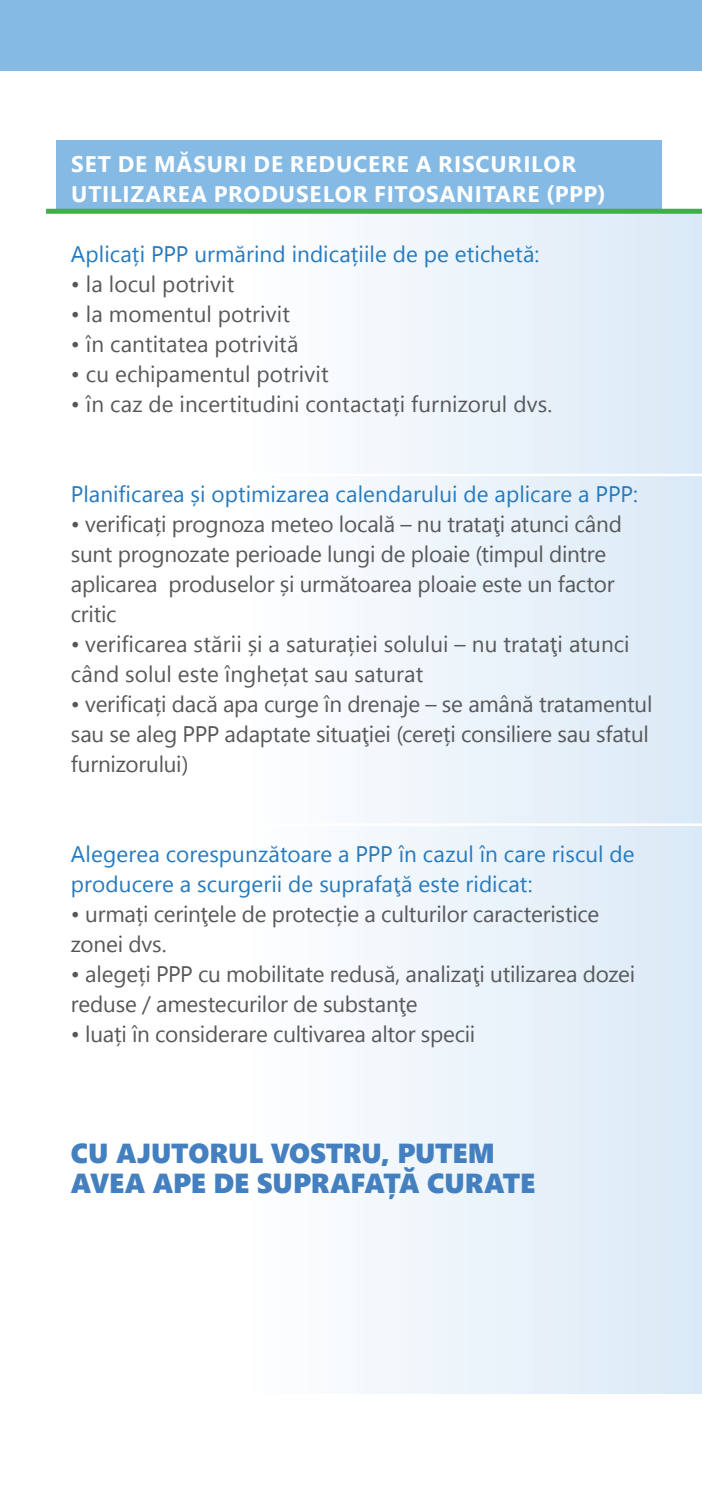
<style>
.page{position:relative;width:702px;height:1503px;background:#fff}
.page>*{position:absolute;margin:0;border:0;box-sizing:border-box;transform-origin:0 0}
.t1{font:27.5px/30px "Segoe UI Black";letter-spacing:-.01em;color:#4480c0}
.t2{font:22.5px/30px "Segoe UI";letter-spacing:-.01em;color:#57585a}
.t3{font:22.5px/30px "Segoe UI";letter-spacing:.005em;color:#277abe}
.t4{font:700 22.5px/30px "Segoe UI";letter-spacing:.04em;color:#fff}
</style>
<div class="page">
<div style="left:0;top:0;width:702px;height:71px;background:#85bae5"></div>
<div style="left:57px;top:212px;width:645px;height:1181px;background:linear-gradient(to right,#fff,#ddebf7)"></div>
<div style="left:57px;top:140px;width:604px;height:69px;background:#85bae5"></div>
<div style="left:46px;top:209px;width:656px;height:5px;background:#40ae49"></div>
<hr style="left:51px;top:823px;width:651px;height:3px;background:#fff">
<hr style="left:51px;top:473px;width:651px;height:3px;background:#fff">
<p class="t4" style="left:71px;top:149px;width:536px">SET DE MĂSURI DE REDUCERE A RISCURILOR<br>UTILIZAREA PRODUSELOR FITOSANITARE (PPP)</p>
<p class="t3" style="left:71px;top:239px;width:470px">Aplicați PPP urmărind indicațiile de pe etichetă:</p>
<p class="t2" style="left:71px;top:269px;width:165px">• la locul potrivit</p>
<p class="t2" style="left:71px;top:299px;width:220px">• la momentul potrivit</p>
<p class="t2" style="left:71px;top:329px;width:229px">• în cantitatea potrivită</p>
<p class="t2" style="left:71px;top:359px;width:259px">• cu echipamentul potrivit</p>
<p class="t2" style="left:71px;top:389px;width:483px">• în caz de incertitudini contactați furnizorul dvs.</p>
<p class="t3" style="left:71px;top:479px;width:568px">Planificarea și optimizarea calendarului de aplicare a PPP:</p>
<p class="t2" style="left:71px;top:509px;width:552px">• verificați prognoza meteo locală – nu trataţi atunci când sunt prognozate perioade lungi de ploaie (timpul dintre aplicarea produselor și următoarea ploaie este un factor critic</p>
<p class="t2" style="left:71px;top:629px;width:560px">• verificarea stării și a saturației solului – nu trataţi atunci când solul este înghețat sau saturat</p>
<p class="t2" style="left:71px;top:689px;width:583px">• verificați dacă apa curge în drenaje – se amână tratamentul sau se aleg PPP adaptate situaţiei (cereți consiliere sau sfatul furnizorului)</p>
<p class="t3" style="left:71px;top:839px;width:565px">Alegerea corespunzătoare a PPP în cazul în care riscul de producere a scurgerii de suprafaţă este ridicat:</p>
<p class="t2" style="left:71px;top:899px;width:530px">• urmați cerinţele de protecție a culturilor caracteristice zonei dvs.</p>
<p class="t2" style="left:71px;top:959px;width:565px">• alegeți PPP cu mobilitate redusă, analizaţi utilizarea dozei reduse / amestecurilor de substanţe</p>
<p class="t2" style="left:71px;top:1019px;width:406px">• luați în considerare cultivarea altor specii</p>
<p class="t1" style="left:71px;top:1136px;width:466px">CU AJUTORUL VOSTRU, PUTEM<br>AVEA APE DE SUPRAFAȚĂ CURATE</p>
</div>
